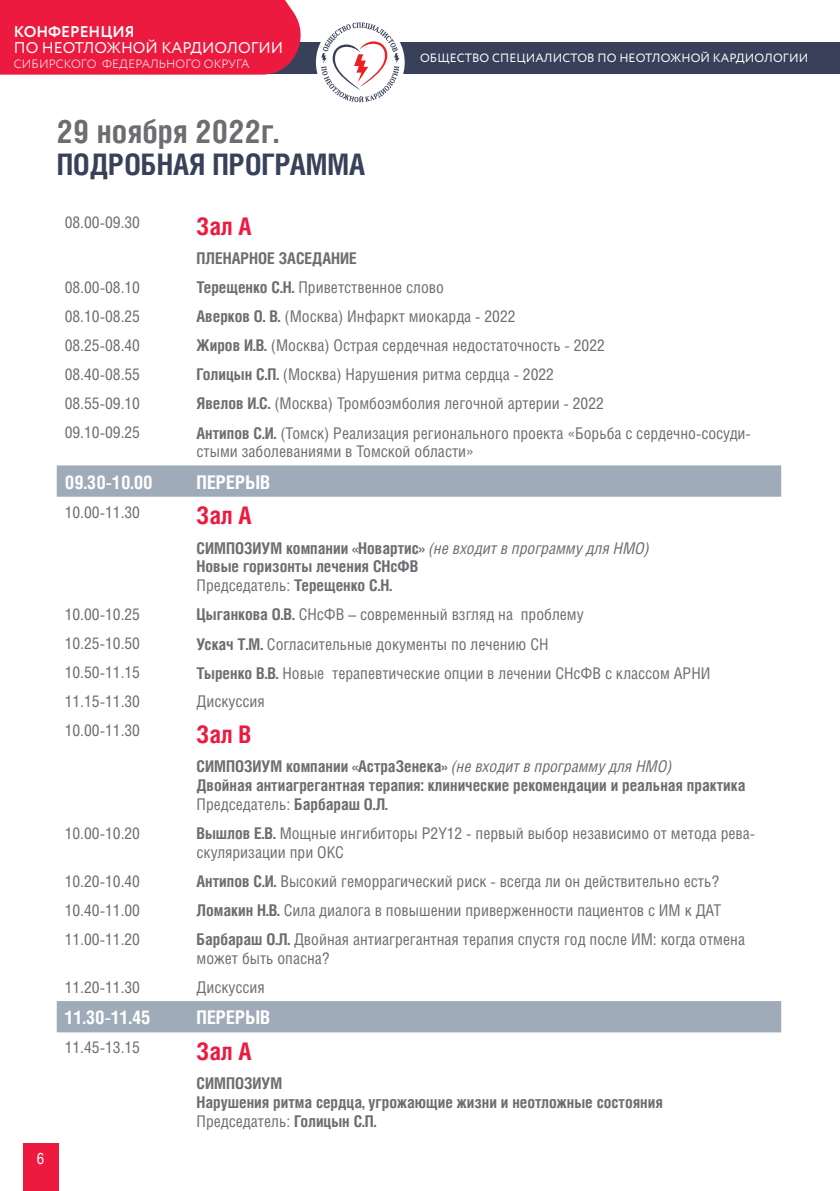
<style>
.page{position:relative;width:840px;height:1191px;background:#fff}
.page>*{position:absolute;margin:0;border:0;box-sizing:border-box;transform-origin:0 0}
.Paragraph_Style_2{font:700 32.4px "Helios Cond C";color:#6c6d70}
.Paragraph_Style_2-2{font:700 29.6px "Helios Cond C";color:#384159}
.t1{font:700 24.2px "Helios Cond C";color:#ed1a40}
.перерыв{font:700 18.8px "Helios Cond C";color:#fff}
.основной{font:16.2px/18.8px "Helios Cond C";color:#6c6d70}
.основной-2{font:700 16.2px "Helios Cond C";color:#6c6d70}
.не_входит_в_программ{font:700 16.2px "Helios Cond C";color:#6c6d70}
.t2{font:15.6px "Circe";color:#fff}
.t3{font:700 15.6px "Circe";color:#fff}
.t4{font:15.6px "Helios Cond C";color:#fff}
.t5{font:12px "Circe";letter-spacing:.01em;color:#fff}
.t6{font:300 12px "Circe";letter-spacing:.01em;color:#fff}
.s1{font-weight:700}
.s2{font-weight:400;font-style:italic}
</style>
<div class="page">
<div style="left:23px;top:1143px;width:36px;height:48px;background:#ed1a40"></div>
<div style="left:116px;top:42px;width:723px;height:31px;background:#384159"></div>
<div style="left:0;top:0;width:311px;height:75px;background:#ed1a40"></div>
<div style="left:316px;top:18px;width:88px;height:89px;background:#fff;border-radius:50%"></div>
<svg style="left:321px;top:23px;width:78px;height:79px"></svg>
<div style="left:57px;top:465px;width:723px;height:32px;background:#9fabb8"></div>
<div style="left:57px;top:1001px;width:723px;height:31px;background:#9fabb8"></div>
<p class="t3" style="left:14px;top:21px;width:122px">КОНФЕРЕНЦИЯ</p>
<p class="t2" style="left:14px;top:37px;width:271px">ПО НЕОТЛОЖНОЙ КАРДИОЛОГИИ</p>
<p class="t6" style="left:14px;top:56px;width:237px">СИБИРСКОГО ФЕДЕРАЛЬНОГО ОКРУГА</p>
<p class="t5" style="left:420px;top:50px;width:389px">ОБЩЕСТВО СПЕЦИАЛИСТОВ ПО НЕОТЛОЖНОЙ КАРДИОЛОГИИ</p>
<p class="t4" style="left:37px;top:1148px;width:9px">6</p>
<p class="Paragraph_Style_2" style="left:57px;top:112px;width:223px">29 ноября 2022г.</p>
<p class="Paragraph_Style_2-2" style="left:57px;top:147px;width:309px">ПОДРОБНАЯ ПРОГРАММА</p>
<p class="основной" style="left:65px;top:212px;width:77px">08.00-09.30</p>
<p class="t1" style="left:196px;top:211px;width:57px">Зал А</p>
<p class="основной-2" style="left:196px;top:248px;width:162px">ПЛЕНАРНОЕ ЗАСЕДАНИЕ</p>
<p class="основной" style="left:65px;top:277px;width:77px">08.00-08.10</p>
<p class="основной" style="left:196px;top:277px;width:249px"><span class="s1">Терещенко С.Н.</span> Приветственное слово</p>
<p class="основной" style="left:65px;top:306px;width:77px">08.10-08.25</p>
<p class="основной" style="left:196px;top:306px;width:320px"><span class="s1">Аверков О. В.</span> (Москва) Инфаркт миокарда - 2022</p>
<p class="основной" style="left:65px;top:335px;width:77px">08.25-08.40</p>
<p class="основной" style="left:196px;top:336px;width:409px"><span class="s1">Жиров И.В.</span> (Москва) Острая сердечная недостаточность - 2022</p>
<p class="основной" style="left:65px;top:364px;width:77px">08.40-08.55</p>
<p class="основной" style="left:196px;top:365px;width:359px"><span class="s1">Голицын С.П.</span> (Москва) Нарушения ритма сердца - 2022</p>
<p class="основной" style="left:65px;top:394px;width:77px">08.55-09.10</p>
<p class="основной" style="left:196px;top:394px;width:408px"><span class="s1">Явелов И.С.</span> (Москва) Тромбоэмболия легочной артерии - 2022</p>
<p class="основной" style="left:65px;top:423px;width:77px">09.10-09.25</p>
<p class="основной" style="left:196px;top:423px;width:555px"><span class="s1">Антипов С.И.</span> (Томск) Реализация регионального проекта «Борьба с сердечно-сосуди&shy;стыми заболеваниями в Томской области»</p>
<p class="перерыв" style="left:65px;top:471px;width:89px">09.30-10.00</p>
<p class="перерыв" style="left:196px;top:471px;width:75px">ПЕРЕРЫВ</p>
<p class="основной" style="left:65px;top:502px;width:77px">10.00-11.30</p>
<p class="t1" style="left:196px;top:501px;width:57px">Зал А</p>
<p class="не_входит_в_программ" style="left:196px;top:538px;width:454px">СИМПОЗИУМ компании «Новартис» <span class="s2">(не входит в программу для НМО)</span></p>
<p class="основной-2" style="left:196px;top:557px;width:223px">Новые горизонты лечения СНсФВ</p>
<p class="основной" style="left:196px;top:576px;width:197px">Председатель: <span class="s1">Терещенко С.Н.</span></p>
<p class="основной" style="left:65px;top:604px;width:77px">10.00-10.25</p>
<p class="основной" style="left:196px;top:605px;width:388px"><span class="s1">Цыганкова О.В.</span> СНсФВ – современный взгляд на проблему</p>
<p class="основной" style="left:65px;top:634px;width:77px">10.25-10.50</p>
<p class="основной" style="left:196px;top:634px;width:353px"><span class="s1">Ускач Т.М.</span> Согласительные документы по лечению СН</p>
<p class="основной" style="left:65px;top:663px;width:77px">10.50-11.15</p>
<p class="основной" style="left:196px;top:663px;width:515px"><span class="s1">Тыренко В.В.</span> Новые терапевтические опции в лечении СНсФВ с классом АРНИ</p>
<p class="основной" style="left:65px;top:692px;width:77px">11.15-11.30</p>
<p class="основной" style="left:196px;top:692px;width:70px">Дискуссия</p>
<p class="основной" style="left:65px;top:721px;width:77px">10.00-11.30</p>
<p class="t1" style="left:196px;top:720px;width:56px">Зал В</p>
<p class="не_входит_в_программ" style="left:196px;top:757px;width:477px">СИМПОЗИУМ компании «АстраЗенека» <span class="s2">(не входит в программу для НМО)</span></p>
<p class="основной-2" style="left:196px;top:775px;width:550px">Двойная антиагрегантная терапия: клинические рекомендации и реальная практика</p>
<p class="основной" style="left:196px;top:794px;width:193px">Председатель: <span class="s1">Барбараш О.Л.</span></p>
<p class="основной" style="left:65px;top:823px;width:77px">10.00-10.20</p>
<p class="основной" style="left:196px;top:823px;width:560px"><span class="s1">Вышлов Е.В.</span> Мощные ингибиторы P2Y12 - первый выбор независимо от метода рева&shy;скуляризации при ОКС</p>
<p class="основной" style="left:65px;top:871px;width:77px">10.20-10.40</p>
<p class="основной" style="left:196px;top:871px;width:523px"><span class="s1">Антипов С.И.</span> Высокий геморрагический риск - всегда ли он действительно есть?</p>
<p class="основной" style="left:65px;top:900px;width:77px">10.40-11.00</p>
<p class="основной" style="left:196px;top:900px;width:526px"><span class="s1">Ломакин Н.В.</span> Сила диалога в повышении приверженности пациентов с ИМ к ДАТ</p>
<p class="основной" style="left:65px;top:929px;width:77px">11.00-11.20</p>
<p class="основной" style="left:196px;top:930px;width:549px"><span class="s1">Барбараш О.Л.</span> Двойная антиагрегантная терапия спустя год после ИМ: когда отмена может быть опасна?</p>
<p class="основной" style="left:65px;top:977px;width:77px">11.20-11.30</p>
<p class="основной" style="left:196px;top:977px;width:70px">Дискуссия</p>
<p class="перерыв" style="left:65px;top:1006px;width:87px">11.30-11.45</p>
<p class="перерыв" style="left:196px;top:1006px;width:75px">ПЕРЕРЫВ</p>
<p class="основной" style="left:65px;top:1037px;width:77px">11.45-13.15</p>
<p class="t1" style="left:196px;top:1037px;width:57px">Зал А</p>
<p class="основной-2" style="left:196px;top:1073px;width:87px">СИМПОЗИУМ</p>
<p class="основной-2" style="left:196px;top:1092px;width:467px">Нарушения ритма сердца, угрожающие жизни и неотложные состояния</p>
<p class="основной" style="left:196px;top:1111px;width:181px">Председатель: <span class="s1">Голицын С.П.</span></p>
</div>
